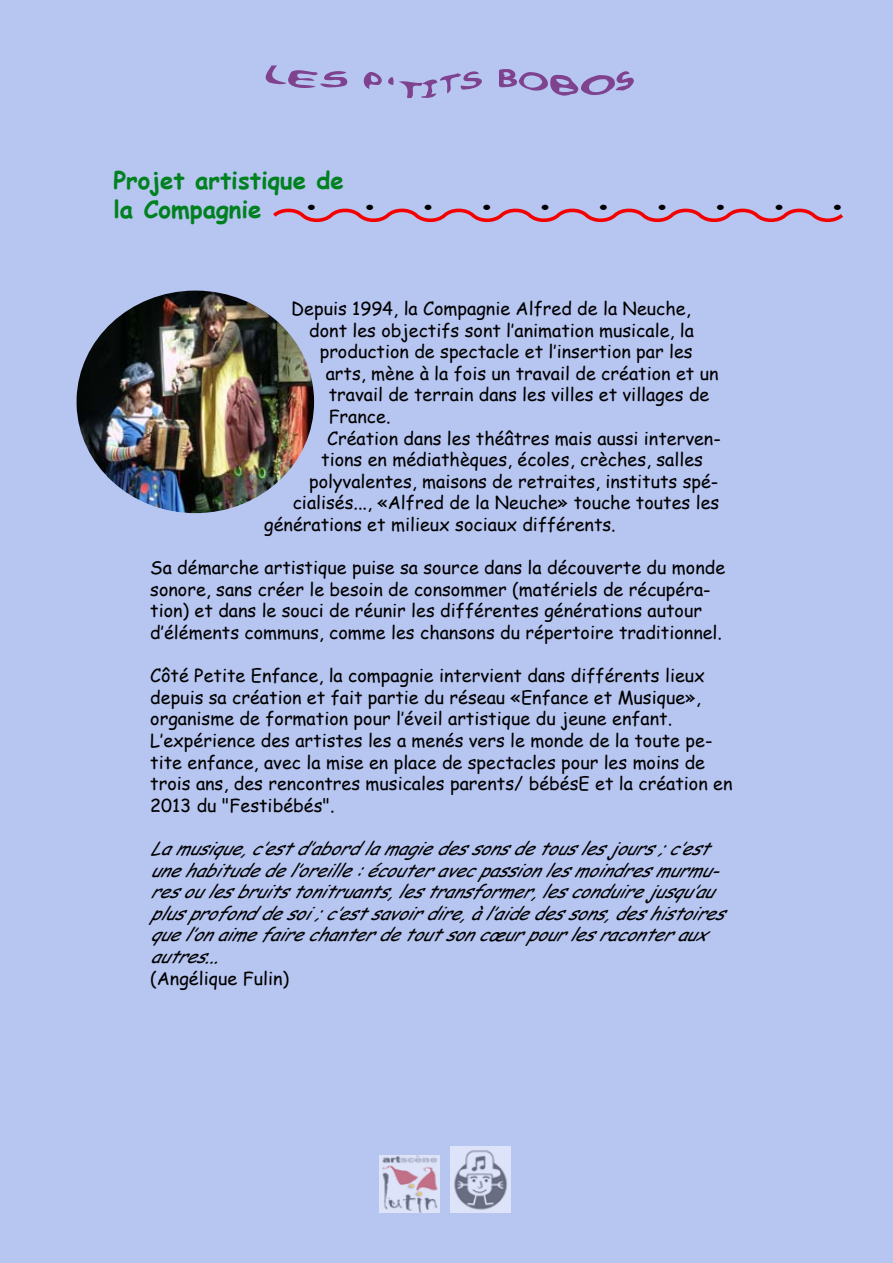
<style>
.page{position:relative;width:893px;height:1263px;background:#b7c5f1}
.page>*{position:absolute;margin:0;border:0;box-sizing:border-box;transform-origin:0 0}
.t1{font:700 24px/28.8px "Comic Sans MS";color:#008120}
.t2{font:18px/21.6px "Comic Sans MS";color:#000}
.t3{font:italic 18px/21.6px "Comic Sans MS";color:#000}
</style>
<div class="page">
<svg style="left:265px;top:65px;width:83px;height:23px"></svg>
<svg style="left:363px;top:71px;width:119px;height:28px"></svg>
<svg style="left:499px;top:69px;width:135px;height:27px"></svg>
<img style="left:77px;top:291px;width:237px;height:222px">
<svg style="left:273px;top:208px;width:570px;height:14px"></svg>
<img style="left:451px;top:1147px;width:59px;height:65px">
<img style="left:380px;top:1155px;width:59px;height:58px">
<h1 class="t1" style="left:113px;top:165px;width:735px">Projet artistique de<br>la Compagnie <sup>.</sup> <sup>.</sup> <sup>.</sup> <sup>.</sup> <sup>.</sup> <sup>.</sup> <sup>.</sup> <sup>.</sup> <sup>.</sup> <sup>.</sup></h1>
<p class="t2" style="left:291px;top:297px;width:401px">Depuis 1994, la Compagnie Alfred de la Neuche,</p>
<p class="t2" style="left:309px;top:319px;width:386px">dont les objectifs sont l’animation musicale, la</p>
<p class="t2" style="left:320px;top:340px;width:374px">production de spectacle et l’insertion par les</p>
<p class="t2" style="left:326px;top:362px;width:394px">arts, mène à la fois un travail de création et un</p>
<p class="t2" style="left:329px;top:383px;width:382px">travail de terrain dans les villes et villages de</p>
<p class="t2" style="left:329px;top:405px;width:63px">France.</p>
<p class="t2" style="left:327px;top:427px;width:395px">Création dans les théâtres mais aussi interven-</p>
<p class="t2" style="left:321px;top:448px;width:383px">tions en médiathèques, écoles, crèches, salles</p>
<p class="t2" style="left:309px;top:470px;width:411px">polyvalentes, maisons de retraites, instituts spé-</p>
<p class="t2" style="left:293px;top:491px;width:428px">cialisés..., «Alfred de la Neuche» touche toutes les</p>
<p class="t2" style="left:264px;top:513px;width:353px">générations et milieux sociaux différents.</p>
<p class="t2" style="left:150px;top:556px;width:576px">Sa démarche artistique puise sa source dans la découverte du monde sonore, sans créer le besoin de consommer (matériels de récupéra&shy;tion) et dans le souci de réunir les différentes générations autour d’éléments communs, comme les chansons du répertoire traditionnel.</p>
<p class="t2" style="left:150px;top:664px;width:584px">Côté Petite Enfance, la compagnie intervient dans différents lieux depuis sa création et fait partie du réseau «Enfance et Musique», organisme de formation pour l’éveil artistique du jeune enfant.<br>L’expérience des artistes les a menés vers le monde de la toute pe&shy;tite enfance, avec la mise en place de spectacles pour les moins de trois ans, des rencontres musicales parents/ bébésE et la création en 2013 du "Festibébés".</p>
<p class="t3" style="left:150px;top:837px;width:589px">Lamusique,c’estd’abordlamagiedessonsdetouslesjours;c’est unehabitudedel’oreille:écouteravecpassionlesmoindresmurmu&shy;resoulesbruitstonitruants,lestransformer,lesconduirejusqu’au plusprofonddesoi;c’estsavoirdire,àl’aidedessons,deshistoires quel’onaimefairechanterdetoutsoncœurpourlesraconteraux autres...</p>
<p class="t2" style="left:150px;top:967px;width:140px">(Angélique Fulin)</p>
</div>
